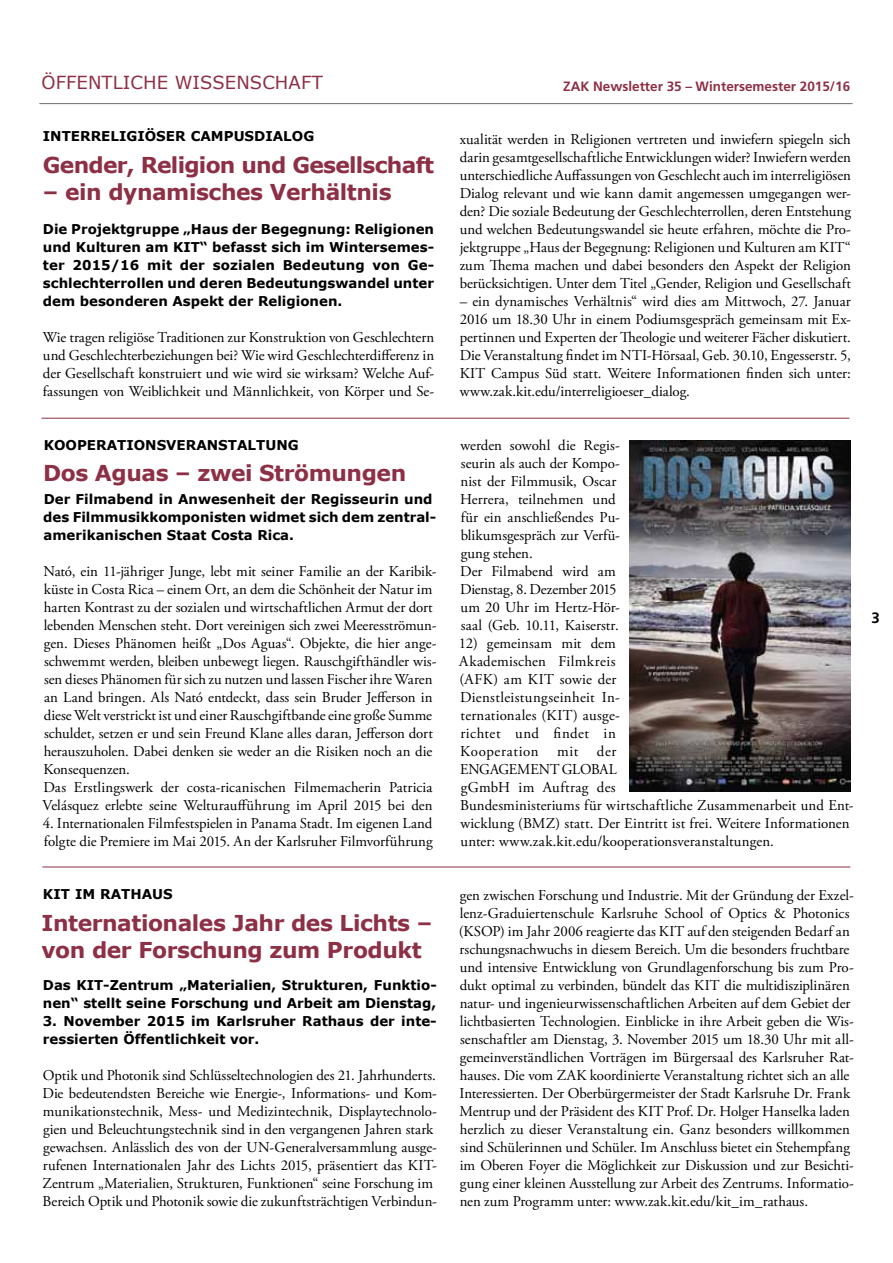
<style>
.page{position:relative;width:893px;height:1263px;background:#fff}
.page>*{position:absolute;margin:0;border:0;box-sizing:border-box;transform-origin:0 0}
.t1{font:700 21.9px/27px "Verdana";letter-spacing:-.02em;color:#8d2f45}
.t2{font:18px "Verdana";letter-spacing:.005em;color:#8d2f45}
.t3{font:15px/18px "Adobe Garamond Pro";color:#000}
.t4{font:700 15px "Frutiger LT Std";color:#000}
.t5{font:700 13.5px/18px "Verdana";color:#000}
.t6{font:700 13.5px "Frutiger LT Std";color:#8d2f45}
</style>
<div class="page">
<hr style="left:39px;top:103px;width:814px;height:1px;background:#6d6e71">
<hr style="left:41px;top:418px;width:808px;height:1px;background:#8d2f45">
<hr style="left:42px;top:867px;width:808px;height:1px;background:#8d2f45">
<img style="left:629px;top:441px;width:221px;height:351px">
<p class="t2" style="left:41px;top:70px;width:283px">ÖFFENTLICHE WISSENSCHAFT</p>
<p class="t5" style="left:43px;top:127px;width:273px">interreligiöser campusdialog</p>
<h1 class="t1" style="left:43px;top:151px;width:393px">Gender, Religion und Gesellschaft</h1>
<h1 class="t1" style="left:43px;top:178px;width:350px">– ein dynamisches Verhältnis</h1>
<p class="t5" style="left:43px;top:220px;width:393px">Die Projektgruppe „Haus der Begegnung: Religionen und Kulturen am KIT</p>
<p class="t5" style="left:43px;top:238px;width:393px;text-align:justify;text-indent:157px">“ befasst sich im Wintersemes&shy;ter 2015/16 mit der sozialen Bedeutung von Ge&shy;schlechterrollen und deren Bedeutungswandel unter dem besonderen Aspekt der Religionen.</p>
<p class="t3" style="left:43px;top:329px;width:393px;text-align:justify">Wie tragen religiöse Traditionen zur Konstruktion von Geschlechtern und Geschlechterbeziehungen bei? Wie wird Geschlechterdifferenz in der Gesellschaft konstruiert und wie wird sie wirksam? Welche Auf&shy;fassungen von Weiblichkeit und Männlichkeit, von Körper und Se-</p>
<p class="t5" style="left:44px;top:436px;width:257px">Kooperationsveranstaltung</p>
<h1 class="t1" style="left:43px;top:459px;width:365px">Dos Aguas – zwei Strömungen</h1>
<p class="t5" style="left:43px;top:490px;width:394px">Der Filmabend in Anwesenheit der Regisseurin und des Filmmusikkomponisten widmet sich dem zentral&shy;amerikanischen Staat Costa Rica.</p>
<p class="t3" style="left:42px;top:563px;width:396px">Nató, ein 11-jähriger Junge, lebt mit seiner Familie an der Karibik&shy;küste in Costa Rica – einem Ort, an dem die Schönheit der Natur im harten Kontrast zu der sozialen und wirtschaftlichen Armut der dort lebenden Menschen steht. Dort vereinigen sich zwei Meeresströmun&shy;gen. Dieses Phänomen heißt „Dos Aguas“. Objekte, die hier ange&shy;schwemmt werden, bleiben unbewegt liegen. Rauschgifthändler wis&shy;sen dieses Phänomen für sich zu nutzen und lassen Fischer ihre Waren an Land bringen. Als Nató entdeckt, dass sein Bruder Jefferson in diese Welt verstrickt ist und einer Rauschgiftbande eine große Summe schuldet, setzen er und sein Freund Klane alles daran, Jefferson dort herauszuholen. Dabei denken sie weder an die Risiken noch an die Konsequenzen.<br>Das Erstlingswerk der costa-ricanischen Filmemacherin Patricia Velásquez erlebte seine Welturaufführung im April 2015 bei den</p>
<p class="t3" style="left:43px;top:815px;width:391px">4. Internationalen Filmfestspielen in Panama Stadt. Im eigenen Land folgte die Premiere im Mai 2015. An der Karlsruher Filmvorführung</p>
<p class="t5" style="left:43px;top:885px;width:10px">KIT</p>
<p class="t5" style="left:75px;top:885px;width:99px">im rathaus</p>
<h1 class="t1" style="left:41px;top:908px;width:392px">Internationales Jahr des Lichts – von der Forschung zum Produkt</h1>
<p class="t5" style="left:43px;top:976px;width:43px">Das KIT-</p>
<p class="t5" style="left:43px;top:976px;width:395px;text-align:right">Zentrum „Materialien, Strukturen, Funktio-<br>nen“ stellt seine Forschung und Arbeit am Dienstag,</p>
<p class="t5" style="left:43px;top:1012px;width:396px">3. November 2015 im Karlsruher Rathaus der inte&shy;ressierten Öffentlichkeit vor.</p>
<p class="t3" style="left:42px;top:1067px;width:396px">Optik und Photonik sind Schlüsseltechnologien des 21. Jahrhunderts.<br>Die bedeutendsten Bereiche wie Energie-, Informations- und Kom&shy;munikationstechnik, Mess- und Medizintechnik, Displaytechnolo&shy;gien und Beleuchtungstechnik sind in den vergangenen Jahren stark gewachsen. Anlässlich des von der UN-Generalversammlung ausge&shy;rufenen Internationalen Jahr des Lichts 2015, präsentiert das KIT-Zentrum „Materialien, Strukturen, Funktionen“ seine Forschung im Bereich Optik und Photonik sowie die zukunftsträchtigen Verbindun-</p>
<p class="t6" style="left:563px;top:78px;width:288px">ZAK Newsletter 35 – Wintersemester 2015/16</p>
<p class="t3" style="left:460px;top:131px;width:393px;text-align:justify">xualität werden in Religionen vertreten und inwiefern spiegeln sich darin gesamtgesellschaftliche Entwicklungen wider? Inwiefern werden unterschiedliche Auffassungen von Geschlecht auch im interreligiösen Dialog relevant und wie kann damit angemessen umgegangen wer&shy;den? Die soziale Bedeutung der Geschlechterrollen, deren Entstehung und welchen Bedeutungswandel sie heute erfahren, möchte die Pro&shy;jektgruppe „Haus der Begegnung: Religionen und Kulturen am KIT“ zum Thema machen und dabei besonders den Aspekt der Religion berücksichtigen. Unter dem Titel „Gender, Religion und Gesellschaft</p>
<p class="t3" style="left:460px;top:293px;width:393px;text-align:justify">– ein dynamisches Verhältnis“ wird dies am Mittwoch, 27. Januar 2016 um 18.30 Uhr in einem Podiumsgespräch gemeinsam mit Ex&shy;pertinnen und Experten der Theologie und weiterer Fächer diskutiert.<br>Die Veranstaltung findet im NTI-Hörsaal, Geb. 30.10, Engesserstr. 5, KIT Campus Süd statt. Weitere Informationen finden sich unter: www.zak.kit.edu/interreligioeser_dialog.</p>
<p class="t3" style="left:460px;top:437px;width:161px">werden sowohl die Regis&shy;seurin als auch der Kompo&shy;nist der Filmmusik, Oscar<br>Herrera, teilnehmen und für ein anschließendes Pu&shy;blikumsgespräch zur Verfü&shy;gung stehen.<br>Der Filmabend wird am<br>Dienstag, 8. Dezember 2015 um 20 Uhr im Hertz-Hör&shy;saal (Geb. 10.11, Kaiserstr.</p>
<p class="t3" style="left:459px;top:635px;width:396px">12) gemeinsam mit dem<br>Akademischen Filmkreis<br>(AFK) am KIT sowie der<br>Dienstleistungseinheit In-<br>ternationales (KIT) ausge-<br>richtet und findet in<br>Kooperation mit der<br>ENGAGEMENT GLOBAL<br>gGmbH im Auftrag des<br>Bundesministeriums für wirtschaftliche Zusammenarbeit und Ent&shy;wicklung (BMZ) statt. Der Eintritt ist frei. Weitere Informationen unter: www.zak.kit.edu/kooperationsveranstaltungen.</p>
<p class="t3" style="left:459px;top:887px;width:396px">gen zwischen Forschung und Industrie. Mit der Gründung der Exzel&shy;lenz-Graduiertenschule Karlsruhe School of Optics &amp; Photonics (KSOP) im Jahr 2006 reagierte das KIT auf den steigenden Bedarf an rschungsnachwuchs in diesem Bereich. Um die besonders fruchtbare und intensive Entwicklung von Grundlagenforschung bis zum Pro&shy;dukt optimal zu verbinden, bündelt das KIT die multidisziplinären natur- und ingenieurwissenschaftlichen Arbeiten auf dem Gebiet der lichtbasierten Technologien. Einblicke in ihre Arbeit geben die Wis&shy;senschaftler am Dienstag, 3. November 2015 um 18.30 Uhr mit all&shy;gemeinverständlichen Vorträgen im Bürgersaal des Karlsruher Rat&shy;hauses. Die vom ZAK koordinierte Veranstaltung richtet sich an alle Interessierten. Der Oberbürgermeister der Stadt Karlsruhe Dr. Frank Mentrup und der Präsident des KIT Prof. Dr. Holger Hanselka laden herzlich zu dieser Veranstaltung ein. Ganz besonders willkommen sind Schülerinnen und Schüler. Im Anschluss bietet ein Stehempfang im Oberen Foyer die Möglichkeit zur Diskussion und zur Besichti&shy;gung einer kleinen Ausstellung zur Arbeit des Zentrums. Informatio&shy;nen zum Programm unter: www.zak.kit.edu/kit_im_rathaus.</p>
<p class="t4" style="left:871px;top:609px;width:10px">3</p>
</div>
